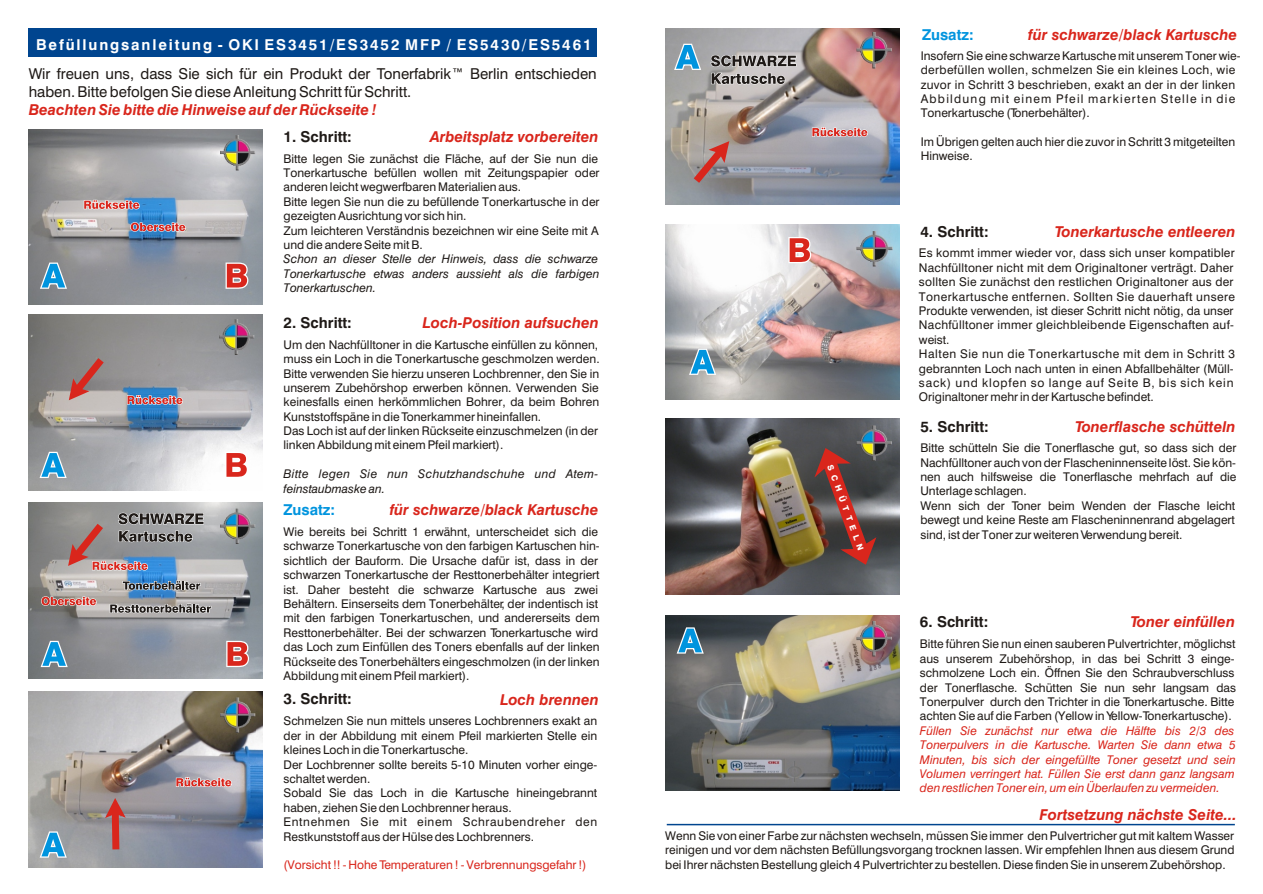
<style>
.page{position:relative;width:1263px;height:894px;background:#fff}
.page>*{position:absolute;margin:0;border:0;box-sizing:border-box;transform-origin:0 0}
.t1{font:italic 700 15px "Swiss 721 BT";color:#d9261c}
.t2{font:15px/18px "Swiss 721 BT";color:#1f1a17}
.t3{font:700 15px "Swiss 721 BT";color:#1f1a17}
.t4{font:700 15px "Swiss 721 BT";letter-spacing:.125em;color:#fff}
.t5{font:700 15px "Swiss 721 BT";color:#0094de}
.t6{font:12px/14.4px "Swiss 721 BT";color:#1f1a17}
.t7{font:12px/14.4px "Swiss 721 BT";letter-spacing:.02em;color:#1f1a17}
.t8{font:italic 12px/14.4px "Swiss 721 BT";color:#d9261c;text-align:justify}
.t9{font:12px/14.4px "Swiss 721 BT";letter-spacing:.025em;color:#1f1a17}
.t10{font:italic 12px/14.4px "Swiss 721 BT";color:#1f1a17;text-align:justify}
.t11{font:italic 12px/14.4px "Swiss 721 BT";letter-spacing:.025em;color:#1f1a17}
.t12{font:12px "Swiss 721 BT";color:#d9261c}
.t13{font:800 8.25px "Swiss 721 BT";color:#fff}
</style>
<div class="page">
<img style="left:29px;top:503px;width:234px;height:175px">
<img style="left:666px;top:29px;width:234px;height:175px">
<img style="left:666px;top:615px;width:234px;height:175px">
<img style="left:665px;top:224px;width:234px;height:176px">
<img style="left:29px;top:692px;width:234px;height:175px">
<img style="left:29px;top:315px;width:234px;height:175px">
<img style="left:29px;top:129px;width:234px;height:176px">
<div style="left:29px;top:29px;width:568px;height:28px;background:#00458f"></div>
<svg style="left:40px;top:263px;width:27px;height:26px"></svg>
<svg style="left:226px;top:263px;width:22px;height:26px"></svg>
<img style="left:220px;top:136px;width:35px;height:35px">
<img style="left:220px;top:319px;width:35px;height:36px">
<img style="left:220px;top:697px;width:35px;height:35px">
<img style="left:857px;top:231px;width:35px;height:35px">
<img style="left:666px;top:419px;width:234px;height:175px">
<svg style="left:814px;top:448px;width:62px;height:117px;background:#75433e"></svg>
<img style="left:857px;top:425px;width:35px;height:35px">
<svg style="left:689px;top:349px;width:27px;height:26px"></svg>
<img style="left:856px;top:621px;width:35px;height:36px">
<svg style="left:105px;top:798px;width:21px;height:51px"></svg>
<svg style="left:788px;top:237px;width:23px;height:26px"></svg>
<svg style="left:130px;top:222px;width:56px;height:10px"></svg>
<svg style="left:84px;top:200px;width:56px;height:10px"></svg>
<svg style="left:40px;top:452px;width:27px;height:26px"></svg>
<svg style="left:225px;top:452px;width:23px;height:26px"></svg>
<svg style="left:40px;top:831px;width:27px;height:27px"></svg>
<svg style="left:677px;top:627px;width:27px;height:27px"></svg>
<svg style="left:127px;top:395px;width:56px;height:10px"></svg>
<svg style="left:176px;top:777px;width:56px;height:10px"></svg>
<hr style="left:667px;top:824px;width:568px;height:1px;background:#00458f">
<svg style="left:812px;top:127px;width:56px;height:10px"></svg>
<svg style="left:694px;top:141px;width:35px;height:42px"></svg>
<svg style="left:674px;top:44px;width:27px;height:26px"></svg>
<img style="left:856px;top:33px;width:35px;height:35px">
<svg style="left:41px;top:641px;width:27px;height:26px"></svg>
<svg style="left:226px;top:641px;width:23px;height:26px"></svg>
<svg style="left:69px;top:358px;width:35px;height:42px"></svg>
<img style="left:220px;top:509px;width:35px;height:35px">
<svg style="left:68px;top:513px;width:137px;height:58px;background:#938b8f"></svg>
<svg style="left:110px;top:604px;width:101px;height:10px"></svg>
<svg style="left:122px;top:581px;width:79px;height:10px"></svg>
<svg style="left:711px;top:55px;width:86px;height:12px"></svg>
<svg style="left:711px;top:73px;width:74px;height:11px"></svg>
<svg style="left:41px;top:596px;width:56px;height:10px"></svg>
<p class="t4" style="left:36px;top:39px;width:557px">Befüllungsanleitung - OKI ES3451/ES3452 MFP / ES5430/ES5461</p>
<p class="t2" style="left:29px;top:66px;width:570px">Wir freuen uns, dass Sie sich für ein Produkt der Tonerfabrik™ Berlin entschieden haben. Bitte befolgen Sie diese Anleitung Schritt für Schritt.</p>
<p class="t1" style="left:29px;top:104px;width:350px">Beachten Sie bitte die Hinweise auf der Rückseite !</p>
<p class="t3" style="left:284px;top:130px;width:70px">1. Schritt:</p>
<p class="t6" style="left:284px;top:152px;width:318px">Bitte legen Sie zunächst die Fläche, auf der Sie nun die Tonerkartusche befüllen wollen mit Zeitungspapier oder anderen leicht wegwerfbaren Materialien aus.<br>Bitte legen Sie nun die zu befüllende Tonerkartusche in der gezeigten Ausrichtung vor sich hin.<br>Zum leichteren Verständnis bezeichnen wir eine Seite mit A und die andere Seite mit B.</p>
<p class="t10" style="left:284px;top:253px;width:317px">Schon an dieser Stelle der Hinweis, dass die schwarze Tonerkartusche etwas anders aussieht als die farbigen Tonerkartuschen.</p>
<p class="t1" style="left:430px;top:130px;width:170px">Arbeitsplatz vorbereiten</p>
<p class="t3" style="left:284px;top:316px;width:70px">2. Schritt:</p>
<p class="t6" style="left:284px;top:338px;width:318px">Um den Nachfülltoner in die Kartusche einfüllen zu können, muss ein Loch in die Tonerkartusche geschmolzen werden.<br>Bitte verwenden Sie hierzu unseren Lochbrenner, den Sie in unserem Zubehörshop erwerben können. Verwenden Sie keinesfalls einen herkömmlichen Bohrer, da beim Bohren Kunststoffspäne in die Tonerkammer hineinfallen.<br>Das Loch ist auf der linken Rückseite einzuschmelzen (in der linken Abbildung mit einem Pfeil markiert).</p>
<p class="t11" style="left:284px;top:468px;width:316px">Bitte legen Sie nun Schutzhandschuhe und Atem&shy;feinstaubmaske an.</p>
<p class="t1" style="left:423px;top:316px;width:178px">Loch-Position aufsuchen</p>
<p class="t1" style="left:390px;top:504px;width:210px">für schwarze/black Kartusche</p>
<p class="t5" style="left:284px;top:504px;width:53px">Zusatz:</p>
<p class="t6" style="left:284px;top:526px;width:318px">Wie bereits bei Schritt 1 erwähnt, unterscheidet sich die schwarze Tonerkartusche von den farbigen Kartuschen hin&shy;sichtlich der Bauform. Die Ursache dafür ist, dass in der schwarzen Tonerkartusche der Resttonerbehälter integriert ist. Daher besteht die schwarze Kartusche aus zwei Behältern. Einserseits dem Tonerbehälter, der indentisch ist mit den farbigen Tonerkartuschen, und andererseits dem Resttonerbehälter. Bei der schwarzen Tonerkartusche wird das Loch zum Einfüllen des Toners ebenfalls auf der linken Rückseite des Tonerbehälters eingeschmolzen (in der linken Abbildung mit einem Pfeil markiert).</p>
<p class="t3" style="left:284px;top:693px;width:70px">3. Schritt:</p>
<p class="t6" style="left:284px;top:715px;width:315px">Schmelzen Sie nun mittels unseres Lochbrenners exakt an der in der Abbildung mit einem Pfeil markierten Stelle ein kleines Loch in die Tonerkartusche.<br>Der Lochbrenner sollte bereits 5-10 Minuten vorher einge&shy;schaltet werden.<br>Sobald Sie das Loch in die Kartusche hineingebrannt haben, ziehen Sie den Lochbrenner heraus.<br>Entnehmen Sie mit einem Schraubendreher den Restkunststoff aus der Hülse des Lochbrenners.</p>
<p class="t12" style="left:284px;top:860px;width:304px">(Vorsicht !! - Hohe Temperaturen ! - Verbrennungsgefahr !)</p>
<p class="t1" style="left:500px;top:693px;width:100px">Loch brennen</p>
<p class="t1" style="left:1028px;top:28px;width:211px">für schwarze/black Kartusche</p>
<p class="t5" style="left:922px;top:28px;width:53px">Zusatz:</p>
<p class="t9" style="left:921px;top:49px;width:321px">Insofern Sie eine schwarze Kartusche mit unserem Toner wie&shy;derbefüllen wollen, schmelzen Sie ein kleines Loch, wie zuvor in Schritt 3 beschrieben, exakt an der in der linken Abbildung mit einem Pfeil markierten Stelle in die Tonerkartusche (Tonerbehälter).</p>
<p class="t6" style="left:921px;top:136px;width:316px">Im Übrigen gelten auch hier die zuvor in Schritt 3 mitgeteilten<br>Hinweise.</p>
<p class="t13" style="left:833px;top:464px;width:92px;rotate:70deg">SCHÜTTELN</p>
<p class="t3" style="left:920px;top:226px;width:70px">4. Schritt:</p>
<p class="t7" style="left:919px;top:247px;width:318px">Es kommt immer wieder vor, dass sich unser kompatibler Nachfülltoner nicht mit dem Originaltoner verträgt. Daher sollten Sie zunächst den restlichen Originaltoner aus der Tonerkartusche entfernen. Sollten Sie dauerhaft unsere Produkte verwenden, ist dieser Schritt nicht nötig, da unser Nachfülltoner immer gleichbleibende Eigenschaften auf&shy;weist.<br>Halten Sie nun die Tonerkartusche mit dem in Schritt 3 gebrannten Loch nach unten in einen Abfallbehälter (Müll&shy;sack) und klopfen so lange auf Seite B, bis sich kein Originaltoner mehr in der Kartusche befindet.</p>
<p class="t1" style="left:1055px;top:226px;width:182px">Tonerkartusche entleeren</p>
<p class="t1" style="left:1075px;top:421px;width:162px">Tonerflasche schütteln</p>
<p class="t3" style="left:920px;top:421px;width:70px">5. Schritt:</p>
<p class="t6" style="left:920px;top:442px;width:318px">Bitte schütteln Sie die Tonerflasche gut, so dass sich der Nachfülltoner auch von der Flascheninnenseite löst. Sie kön&shy;nen auch hilfsweise die Tonerflasche mehrfach auf die Unterlage schlagen.<br>Wenn sich der Toner beim Wenden der Flasche leicht bewegt und keine Reste am Flascheninnenrand abgelagert sind, ist der Toner zur weiteren Verwendung bereit.</p>
<p class="t1" style="left:1130px;top:616px;width:106px">Toner einfüllen</p>
<p class="t3" style="left:920px;top:616px;width:70px">6. Schritt:</p>
<p class="t6" style="left:920px;top:638px;width:318px">Bitte führen Sie nun einen sauberen Pulvertrichter, möglichst aus unserem Zubehörshop, in das bei Schritt 3 einge&shy;schmolzene Loch ein. Öffnen Sie den Schraubverschluss der Tonerflasche. Schütten Sie nun sehr langsam das Tonerpulver durch den Trichter in die Tonerkartusche. Bitte achten Sie auf die Farben (Yellow in Yellow-Tonerkartusche).</p>
<p class="t8" style="left:920px;top:724px;width:317px">Füllen Sie zunächst nur etwa die Hälfte bis 2/3 des Tonerpulvers in die Kartusche. Warten Sie dann etwa 5<br>Minuten, bis sich der eingefüllte Toner gesetzt und sein Volumen verringert hat. Füllen Sie erst dann ganz langsam den restlichen Toner ein, um ein Überlaufen zu vermeiden.</p>
<p class="t1" style="left:1040px;top:809px;width:198px">Fortsetzung nächste Seite...</p>
<p class="t6" style="left:665px;top:830px;width:571px;text-align:justify">Wenn Sie von einer Farbe zur nächsten wechseln, müssen Sie immer den Pulvertricher gut mit kaltem Wasser reinigen und vor dem nächsten Befüllungsvorgang trocknen lassen. Wir empfehlen Ihnen aus diesem Grund bei Ihrer nächsten Bestellung gleich 4 Pulvertrichter zu bestellen. Diese finden Sie in unserem Zubehörshop.</p>
</div>
